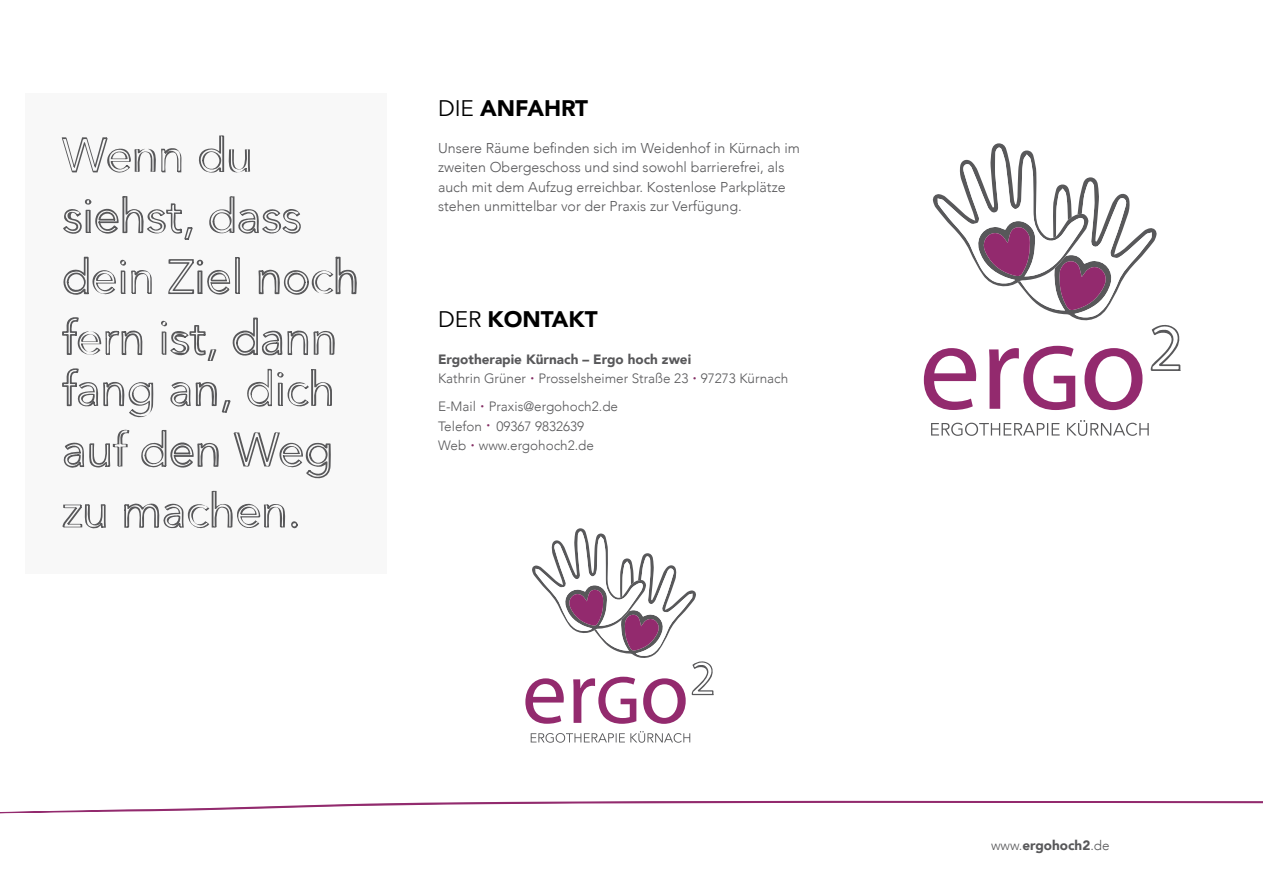
<style>
.page{position:relative;width:1263px;height:893px;background:#fff}
.page>*{position:absolute;margin:0;border:0;box-sizing:border-box;transform-origin:0 0}
.t1{font:900 22.5px "Avenir";color:#000}
.t2{font:300 14.25px/19.5px "Avenir";color:#58585a}
.t3{font:300 13.5px/19.5px "Avenir";color:#58585a}
.t4{font:900 13.5px "Avenir";color:#58585a}
.s1{font-weight:400}
.s2{font-weight:900}
.s3{font-weight:400;font-size:21px;color:#842d63}
.s4{font-weight:300}
</style>
<div class="page">
<svg style="left:0;top:801px;width:1263px;height:12px"></svg>
<svg style="left:931px;top:420px;width:218px;height:16px"></svg>
<svg style="left:924px;top:143px;width:257px;height:267px"></svg>
<svg style="left:531px;top:731px;width:159px;height:12px"></svg>
<svg style="left:525px;top:528px;width:189px;height:196px"></svg>
<div style="left:26px;top:94px;width:361px;height:480px;background:#f8f8f8"></div>
<svg style="left:62px;top:137px;width:120px;height:36px"></svg>
<svg style="left:198px;top:135px;width:52px;height:38px"></svg>
<svg style="left:63px;top:196px;width:130px;height:44px"></svg>
<svg style="left:209px;top:196px;width:92px;height:38px"></svg>
<svg style="left:63px;top:257px;width:89px;height:38px"></svg>
<svg style="left:168px;top:257px;width:72px;height:38px"></svg>
<svg style="left:258px;top:256px;width:99px;height:39px"></svg>
<svg style="left:62px;top:317px;width:81px;height:38px"></svg>
<svg style="left:161px;top:320px;width:55px;height:41px"></svg>
<svg style="left:232px;top:318px;width:103px;height:38px"></svg>
<svg style="left:62px;top:368px;width:91px;height:50px"></svg>
<svg style="left:170px;top:382px;width:61px;height:31px"></svg>
<svg style="left:247px;top:369px;width:85px;height:38px"></svg>
<svg style="left:63px;top:429px;width:66px;height:39px"></svg>
<svg style="left:141px;top:430px;width:78px;height:38px"></svg>
<svg style="left:233px;top:432px;width:98px;height:47px"></svg>
<svg style="left:63px;top:504px;width:43px;height:25px"></svg>
<svg style="left:124px;top:490px;width:174px;height:39px"></svg>
<h1 class="t1" style="left:438px;top:89px;width:152px"><span class="s1">DIE</span> ANFAHRT</h1>
<p class="t2" style="left:438px;top:138px;width:363px">Unsere Räume befinden sich im Weidenhof in Kürnach im zweiten Obergeschoss und sind sowohl barrierefrei, als auch mit dem Aufzug erreichbar. Kostenlose Parkplätze stehen unmittelbar vor der Praxis zur Verfügung.</p>
<h1 class="t1" style="left:438px;top:300px;width:161px"><span class="s1">DER</span> KONTAKT</h1>
<p class="t3" style="left:438px;top:349px;width:352px"><span class="s2">Ergotherapie Kürnach – Ergo hoch zwei<br></span>Kathrin Grüner <span class="s3">·</span> Prosselsheimer Straße 23 <span class="s3">·</span> 97273 Kürnach</p>
<p class="t3" style="left:438px;top:397px;width:182px">E-Mail <span class="s3">·</span> Praxis@ergohoch2.de<br>Telefon <span class="s3">·</span> 09367 9832639<br>Web <span class="s3">·</span> www.ergohoch2.de</p>
<p class="t4" style="left:991px;top:833px;width:120px"><span class="s4">www.</span>ergohoch2<span class="s4">.de</span></p>
</div>
